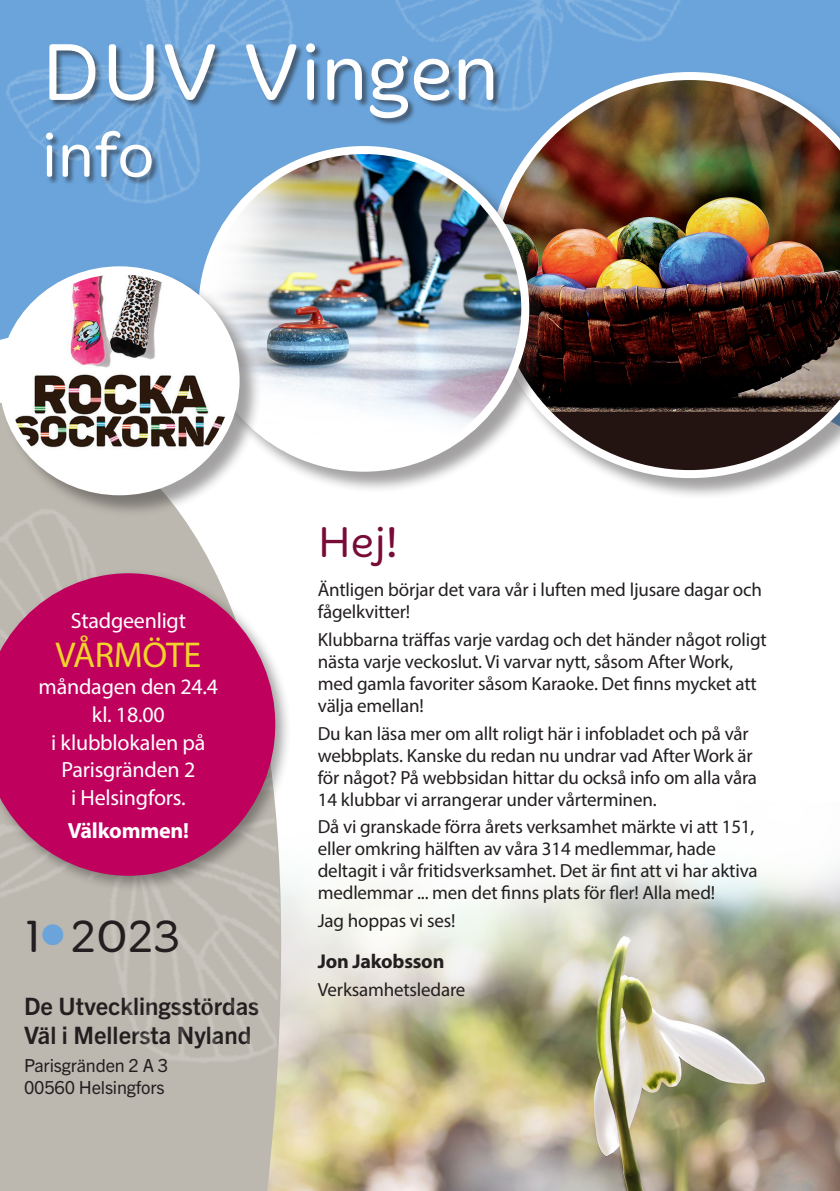
<style>
.page{position:relative;width:840px;height:1191px;background:#fff}
.page>*{position:absolute;margin:0;border:0;box-sizing:border-box;transform-origin:0 0}
.Rubrik_vit{font:300 82px "Merge";color:#fff}
.t1{font:300 64px "Merge";color:#fff}
.t2{font:300 46px "Merge";color:#231f20}
.Brödtext{font:300 44px "Merge";color:#780c37}
.Brödtext-2{font:36px "Myriad Pro";letter-spacing:-.01em;color:#f2d32c}
.t3{font:700 24px "Trade Gothic Next LT Pro";color:#231f20}
.Brödtext-3{font:22px "Myriad Pro";letter-spacing:-.01em;color:#fff}
.Brödtext-4{font:700 22px "Myriad Pro";letter-spacing:-.01em;color:#fff}
.Brödtext-5{font:700 20px "Myriad Pro";letter-spacing:-.01em;color:#231f20}
.Brödtext-6{font:19px/22px "Myriad Pro";letter-spacing:-.01em;color:#231f20}
.Brödtext-7{font:18px "Trade Gothic Next LT Pro";letter-spacing:-.01em;color:#231f20}
</style>
<div class="page">
<img style="left:311px;top:864px;width:528px;height:327px">
<div style="left:0;top:0;width:839px;height:267px;background:#6aa4db"></div>
<svg style="left:0;top:880px;width:311px;height:311px;background:#cbc6b8"></svg>
<div style="left:46px;top:43px;width:455px;height:142px;background:#231f20;opacity:.53"></div>
<img style="left:0;top:517px;width:280px;height:614px">
<img style="left:0;top:0;width:329px;height:242px">
<img style="left:379px;top:0;width:336px;height:146px">
<div style="left:487px;top:72px;width:352px;height:428px;background:#231f20;opacity:.42"></div>
<img style="left:487px;top:72px;width:352px;height:406px">
<div style="left:199px;top:146px;width:352px;height:347px;background:#231f20;opacity:.42"></div>
<img style="left:202px;top:153px;width:323px;height:315px">
<div style="left:0;top:267px;width:261px;height:250px;background:#231f20;opacity:.42"></div>
<div style="left:3px;top:270px;width:232px;height:221px;background:#fff;border-radius:50%"></div>
<img style="left:9px;top:270px;width:226px;height:180px">
<div style="left:0;top:266px;width:239px;height:229px;border:8px solid #fff;border-radius:50%"></div>
<div style="left:0;top:568px;width:292px;height:324px;background:#231f20;opacity:.42"></div>
<svg style="left:0;top:573px;width:275px;height:302px;background:#bf226d"></svg>
<svg style="left:43px;top:924px;width:20px;height:21px"></svg>
<p class="Rubrik_vit" style="left:41px;top:25px;width:458px">DUV Vingen</p>
<p class="t1" style="left:41px;top:118px;width:115px">info</p>
<p class="Brödtext-3" style="left:71px;top:606px;width:117px">Stadgeenligt</p>
<p class="Brödtext-2" style="left:55px;top:632px;width:147px">VÅRMÖTE</p>
<p class="Brödtext-3" style="left:38px;top:673px;width:181px">måndagen den 24.4</p>
<p class="Brödtext-3" style="left:92px;top:701px;width:74px">kl. 18.00</p>
<p class="Brödtext-3" style="left:51px;top:728px;width:156px">i klubblokalen på</p>
<p class="Brödtext-3" style="left:61px;top:756px;width:135px">Parisgränden 2</p>
<p class="Brödtext-3" style="left:71px;top:784px;width:116px">i Helsingfors.</p>
<p class="Brödtext-4" style="left:68px;top:816px;width:123px">Välkommen!</p>
<p class="t2" style="left:24px;top:909px;width:157px">1 2023</p>
<p class="t3" style="left:24px;top:989px;width:236px">De Utvecklingsstördas</p>
<p class="t3" style="left:24px;top:1018px;width:229px">Väl i Mellersta Nyland</p>
<p class="Brödtext-7" style="left:24px;top:1052px;width:145px">Parisgränden 2 A 3</p>
<p class="Brödtext-7" style="left:24px;top:1074px;width:142px">00560 Helsingfors</p>
<p class="Brödtext" style="left:317px;top:517px;width:81px">Hej!</p>
<p class="Brödtext-6" style="left:317px;top:578px;width:445px">Äntligen börjar det vara vår i luften med ljusare dagar och fågelkvitter!</p>
<p class="Brödtext-6" style="left:317px;top:628px;width:450px">Klubbarna träffas varje vardag och det händer något roligt nästa varje veckoslut. Vi varvar nytt, såsom After Work, med gamla favoriter såsom Karaoke. Det finns mycket att välja emellan!</p>
<p class="Brödtext-6" style="left:317px;top:722px;width:440px">Du kan läsa mer om allt roligt här i infobladet och på vår webbplats. Kanske du redan nu undrar vad After Work är för något? På webbsidan hittar du också info om alla våra 14 klubbar vi arrangerar under vårterminen.</p>
<p class="Brödtext-6" style="left:317px;top:815px;width:441px">Då vi granskade förra årets verksamhet märkte vi att 151, eller omkring hälften av våra 314 medlemmar, hade deltagit i vår fritidsverksamhet. Det är fint att vi har aktiva medlemmar ... men det finns plats för fler! Alla med!</p>
<p class="Brödtext-6" style="left:317px;top:909px;width:139px">Jag hoppas vi ses!</p>
<p class="Brödtext-5" style="left:317px;top:948px;width:128px">Jon Jakobsson</p>
<p class="Brödtext-6" style="left:317px;top:978px;width:149px">Verksamhetsledare</p>
</div>
